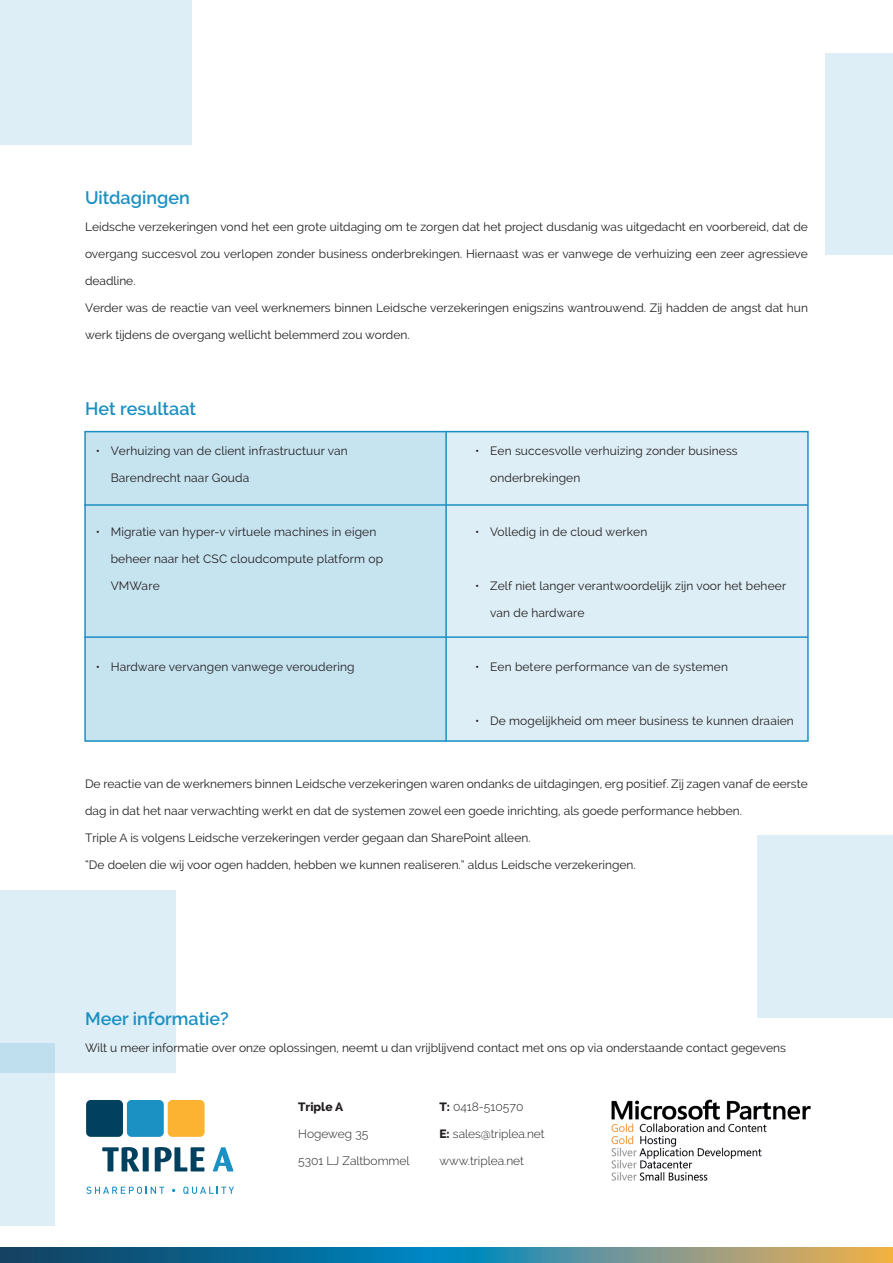
<style>
.page{position:relative;width:893px;height:1263px;background:#fff}
.page>*{position:absolute;margin:0;border:0;box-sizing:border-box;transform-origin:0 0}
.t1{font:600 18px "Raleway";color:#1b90c3}
.t2{font:12px "Raleway";color:#231f20}
.t3{font:300 12px "Raleway";color:#231f20}
.t4{font:800 12px "Raleway";color:#231f20}
.s1{font-weight:800}
</style>
<div class="page">
<div style="left:0;top:1043px;width:55px;height:182px;background:#ddeef6"></div>
<div style="left:0;top:890px;width:176px;height:182px;background:#ddeef6"></div>
<div style="left:0;top:0;width:192px;height:145px;background:#ddeef6"></div>
<div style="left:825px;top:53px;width:68px;height:202px;background:#ddeef6"></div>
<div style="left:757px;top:835px;width:136px;height:183px;background:#ddeef6"></div>
<div style="left:85px;top:431px;width:360px;height:311px;background:#c6e3f0"></div>
<div style="left:446px;top:431px;width:361px;height:311px;background:#ddeef6"></div>
<div style="left:86px;top:1100px;width:37px;height:37px;background:#01415f;border-radius:5px"></div>
<div style="left:127px;top:1100px;width:37px;height:37px;background:#1b90c3;border-radius:5px"></div>
<div style="left:168px;top:1100px;width:37px;height:37px;background:#fcb331;border-radius:5px"></div>
<svg style="left:102px;top:1147px;width:37px;height:24px"></svg>
<div style="left:143px;top:1147px;width:6px;height:24px;background:#01415f"></div>
<svg style="left:155px;top:1147px;width:49px;height:24px"></svg>
<svg style="left:213px;top:1147px;width:20px;height:24px"></svg>
<svg style="left:86px;top:1186px;width:78px;height:8px"></svg>
<svg style="left:183px;top:1186px;width:51px;height:8px"></svg>
<img style="left:611px;top:1099px;width:200px;height:82px">
<svg style="left:0;top:1248px;width:893px;height:15px;background:#457f8b"></svg>
<div style="left:84px;top:431px;width:725px;height:311px;border:2px solid #1b90c3"></div>
<hr style="left:84px;top:504px;width:724px;height:2px;background:#1b90c3">
<hr style="left:84px;top:636px;width:724px;height:2px;background:#1b90c3">
<hr style="left:445px;top:431px;width:2px;height:311px;background:#1b90c3">
<h1 class="t1" style="left:85px;top:188px;width:106px">Uitdagingen</h1>
<p class="t2" style="left:85px;top:220px;width:724px">Leidsche verzekeringen vond het een grote uitdaging om te zorgen dat het project dusdanig was uitgedacht en voorbereid, dat de</p>
<p class="t2" style="left:85px;top:247px;width:724px">overgang succesvol zou verlopen zonder business onderbrekingen. Hiernaast was er vanwege de verhuizing een zeer agressieve</p>
<p class="t2" style="left:85px;top:274px;width:52px">deadline.</p>
<p class="t2" style="left:85px;top:301px;width:724px">Verder was de reactie van veel werknemers binnen Leidsche verzekeringen enigszins wantrouwend. Zij hadden de angst dat hun</p>
<p class="t2" style="left:85px;top:328px;width:326px">werk tijdens de overgang wellicht belemmerd zou worden.</p>
<h1 class="t1" style="left:85px;top:398px;width:112px">Het resultaat</h1>
<p class="t2" style="left:96px;top:444px;width:254px">• Verhuizing van de client infrastructuur van</p>
<p class="t2" style="left:111px;top:471px;width:140px">Barendrecht naar Gouda</p>
<p class="t2" style="left:475px;top:444px;width:264px">• Een succesvolle verhuizing zonder business</p>
<p class="t2" style="left:490px;top:471px;width:92px">onderbrekingen</p>
<p class="t2" style="left:96px;top:525px;width:282px">• Migratie van hyper-v virtuele machines in eigen</p>
<p class="t2" style="left:111px;top:552px;width:274px">beheer naar het CSC cloudcompute platform op</p>
<p class="t2" style="left:111px;top:579px;width:51px">VMWare</p>
<p class="t2" style="left:475px;top:525px;width:174px">• Volledig in de cloud werken</p>
<p class="t2" style="left:475px;top:579px;width:313px">• Zelf niet langer verantwoordelijk zijn voor het beheer</p>
<p class="t2" style="left:490px;top:606px;width:96px">van de hardware</p>
<p class="t2" style="left:96px;top:660px;width:260px">• Hardware vervangen vanwege veroudering</p>
<p class="t2" style="left:475px;top:660px;width:254px">• Een betere performance van de systemen</p>
<p class="t2" style="left:475px;top:714px;width:320px">• De mogelijkheid om meer business te kunnen draaien</p>
<p class="t2" style="left:85px;top:776px;width:724px">De reactie van de werknemers binnen Leidsche verzekeringen waren ondanks de uitdagingen, erg positief. Zij zagen vanaf de eerste</p>
<p class="t2" style="left:85px;top:803px;width:658px">dag in dat het naar verwachting werkt en dat de systemen zowel een goede inrichting, als goede performance hebben.</p>
<p class="t2" style="left:85px;top:830px;width:447px">Triple A is volgens Leidsche verzekeringen verder gegaan dan SharePoint alleen.</p>
<p class="t2" style="left:85px;top:857px;width:552px">“De doelen die wij voor ogen hadden, hebben we kunnen realiseren.” aldus Leidsche verzekeringen.</p>
<h1 class="t1" style="left:85px;top:1009px;width:145px">Meer informatie?</h1>
<p class="t2" style="left:85px;top:1041px;width:702px">Wilt u meer informatie over onze oplossingen, neemt u dan vrijblijvend contact met ons op via onderstaande contact gegevens</p>
<p class="t4" style="left:298px;top:1100px;width:46px">Triple A</p>
<p class="t3" style="left:298px;top:1127px;width:72px">Hogeweg 35</p>
<p class="t3" style="left:298px;top:1154px;width:113px">5301 LJ Zaltbommel</p>
<p class="t3" style="left:439px;top:1100px;width:85px"><span class="s1">T:</span> 0418-510570</p>
<p class="t3" style="left:439px;top:1127px;width:107px"><span class="s1">E:</span> sales@triplea.net</p>
<p class="t3" style="left:439px;top:1154px;width:86px">www.triplea.net</p>
</div>
